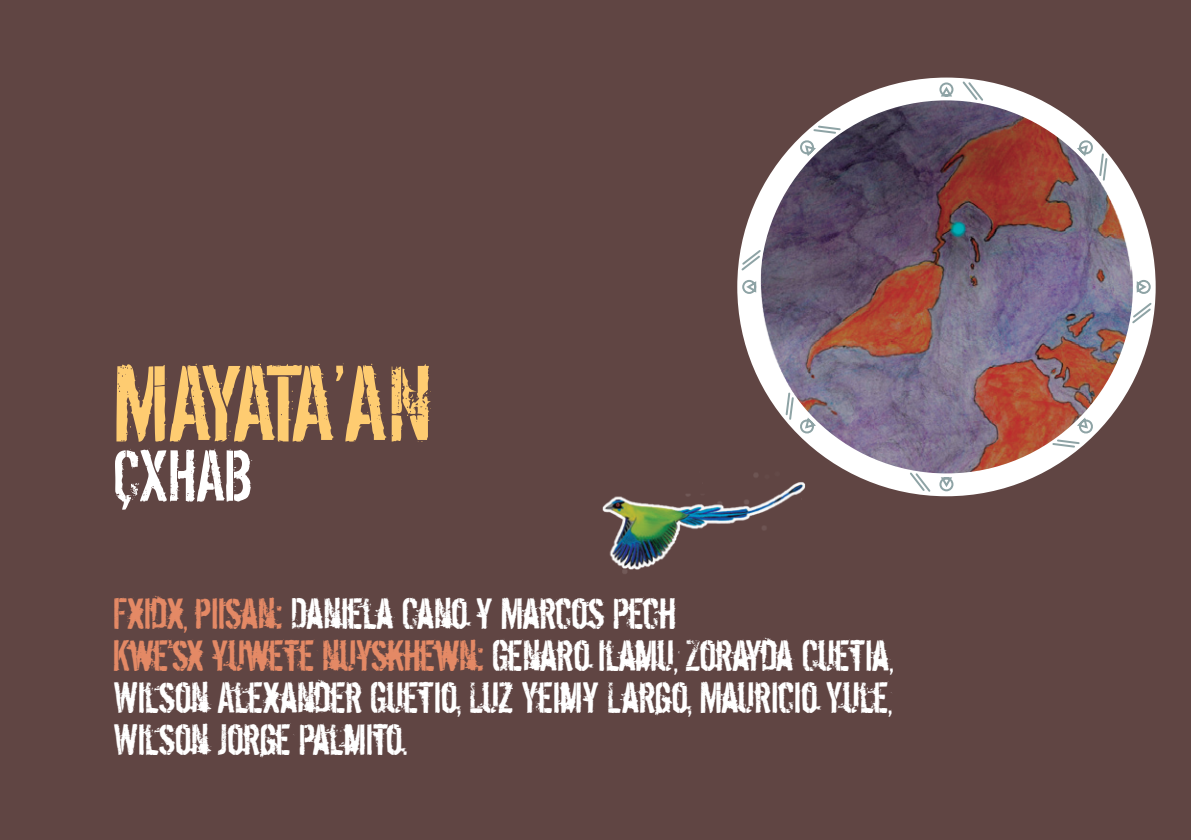
<style>
.page{position:relative;width:1191px;height:840px;background:#fff}
.page>*{position:absolute;margin:0;border:0;box-sizing:border-box;transform-origin:0 0}
.t1{font:118px "Dirty Ego";letter-spacing:-.09em;color:#fecc71}
.t2{font:80px "Dirty Ego";letter-spacing:-.005em;color:#fff}
.t3{font:48px/42px "Dirty Ego";color:#fff}
.s1{color:#e48965}
</style>
<div class="page">
<div style="left:0;top:0;width:1191px;height:839px;background:#604543"></div>
<img style="left:602px;top:493px;width:198px;height:81px">
<svg style="left:739px;top:80px;width:414px;height:413px"></svg>
<img style="left:760px;top:100px;width:372px;height:373px;border-radius:186px">
<h1 class="t1" style="left:113px;top:342px;width:319px">MAYATA’AN</h1>
<h2 class="t2" style="left:113px;top:434px;width:140px">ÇXHAB</h2>
<p class="t3" style="left:113px;top:590px;width:781px"><span class="s1">FXIDX, PIISAN:</span> DANIELA CANO Y MARCOS PECH<br><span class="s1">KWE’SX YUWETE NUYSKHEWN:</span> GENARO ILAMU, ZORAYDA CUETIA, WILSON ALEXANDER GUETIO, LUZ YEIMY LARGO, MAURICIO YULE, WILSON JORGE PALMITO.</p>
</div>
